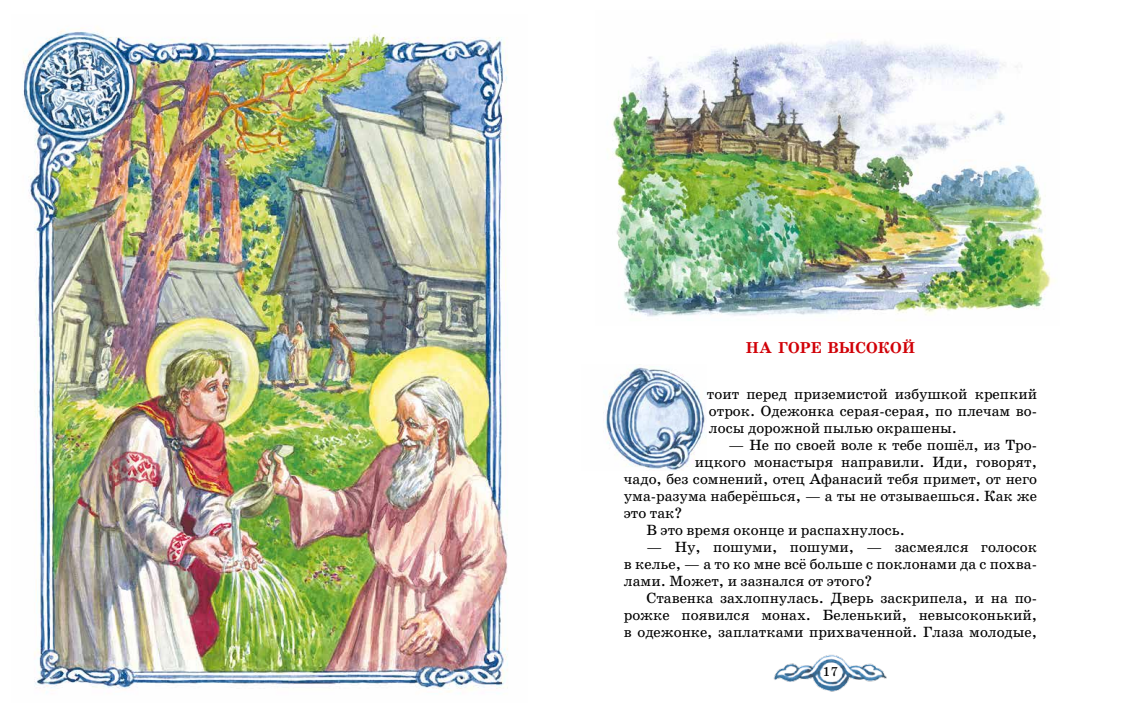
<style>
.page{position:relative;width:1123px;height:723px;background:#fff}
.page>*{position:absolute;margin:0;border:0;box-sizing:border-box;transform-origin:0 0}
.t1{font:700 16px "School Book C";letter-spacing:.01em;color:#d10007}
.t2{font:15px/17px "School Book C";color:#000;text-align:justify}
.t3{font:13px "School Book C";color:#000}
</style>
<div class="page">
<img style="left:603px;top:364px;width:103px;height:106px">
<img style="left:23px;top:26px;width:485px;height:667px">
<img style="left:607px;top:40px;width:448px;height:277px">
<img style="left:773px;top:654px;width:114px;height:38px">
<p class="t1" style="left:746px;top:339px;width:171px">НА ГОРЕ ВЫСОКОЙ</p>
<p class="t2" style="left:707px;top:385px;width:332px">тоит перед приземистой избушкой крепкий отрок. Одежонка серая-серая, по плечам во&shy;лосы дорожной пылью окрашены.</p>
<p class="t2" style="left:728px;top:436px;width:310px">— Не по своей воле к тебе пошёл, из Тро-</p>
<p class="t2" style="left:695px;top:453px;width:344px">ицкого монастыря направили. Иди, говорят,</p>
<p class="t2" style="left:624px;top:470px;width:414px">чадо, без сомнений, отец Афанасий тебя примет, от него</p>
<p class="t2" style="left:624px;top:487px;width:415px">ума-разума наберёшься, — а ты не отзываешься. Как же</p>
<p class="t2" style="left:624px;top:504px;width:60px">это так?</p>
<p class="t2" style="left:646px;top:521px;width:260px">В это время оконце и распахнулось.</p>
<p class="t2" style="left:624px;top:538px;width:414px;text-indent:23px">— Ну, пошуми, пошуми, — засмеялся голосок в келье, — а то ко мне всё больше с поклонами да с похва&shy;лами. Может, и зазнался от этого?</p>
<p class="t2" style="left:624px;top:589px;width:415px;text-indent:23px">Ставенка захлопнулась. Дверь заскрипела, и на по&shy;рожке появился монах. Беленький, невысоконький, в одежонке, заплатками прихваченной. Глаза молодые,</p>
<p class="t3" style="left:822px;top:665px;width:17px">17</p>
</div>
